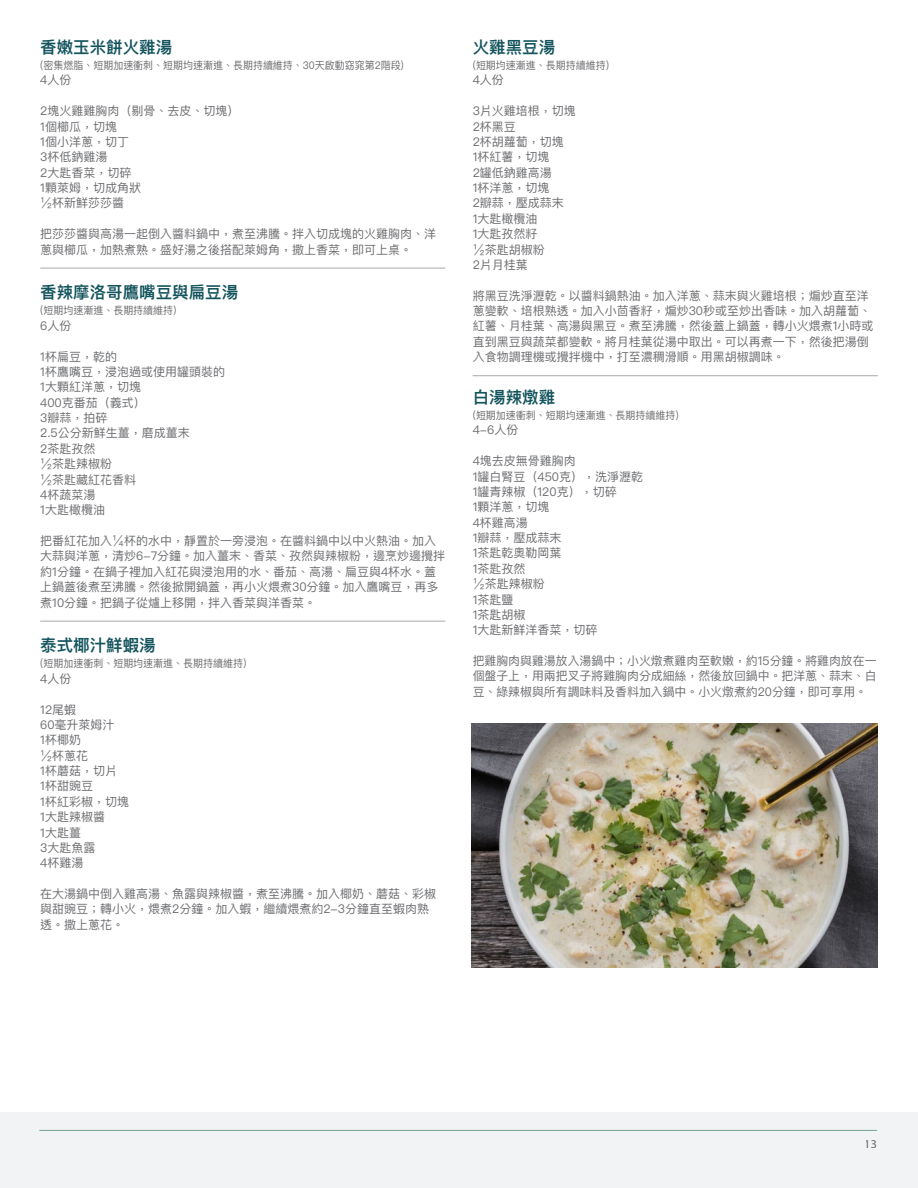
<style>
.page{position:relative;width:918px;height:1188px;background:#fff}
.page>*{position:absolute;margin:0;border:0;box-sizing:border-box;transform-origin:0 0}
.recipe{font:600 16.5px "Ping Fang TC";color:#14545d}
.body_-_chi{font:12px/15.3px "Ping Fang TC";color:#6c6d70}
.t1{font:12px "Myriad Pro";color:#040503}
.t2{font:10.5px "Ping Fang TC";color:#6c6d70;scale:.95 1}
</style>
<div class="page">
<div style="left:0;top:1112px;width:918px;height:76px;background:#f2f3f4"></div>
<hr style="left:39px;top:1130px;width:838px;height:1px;background:#75a490">
<hr style="left:40px;top:268px;width:405px;height:1px;background:#a8a9ad">
<hr style="left:40px;top:621px;width:405px;height:1px;background:#a8a9ad">
<hr style="left:473px;top:375px;width:405px;height:1px;background:#a8a9ad">
<img style="left:472px;top:724px;width:405px;height:244px">
<p class="recipe" style="left:40px;top:36px;width:133px">香嫩玉米餅火雞湯</p>
<p class="t2" style="left:40px;top:59px;width:384px">(密集燃脂、短期加速衝刺、短期均速漸進、長期持續維持、30天啟動窈窕第2階段)</p>
<p class="body_-_chi" style="left:40px;top:72px;width:33px">4人份</p>
<p class="body_-_chi" style="left:40px;top:103px;width:201px">2塊火雞雞胸肉（剔骨、去皮、切塊）</p>
<p class="body_-_chi" style="left:40px;top:118px;width:78px">1個櫛瓜，切塊</p>
<p class="body_-_chi" style="left:40px;top:134px;width:90px">1個小洋蔥，切丁</p>
<p class="body_-_chi" style="left:40px;top:149px;width:69px">3杯低鈉雞湯</p>
<p class="body_-_chi" style="left:40px;top:165px;width:93px">2大匙香菜，切碎</p>
<p class="body_-_chi" style="left:40px;top:180px;width:102px">1顆萊姆，切成角狀</p>
<p class="body_-_chi" style="left:40px;top:195px;width:85px">½杯新鮮莎莎醬</p>
<p class="body_-_chi" style="left:40px;top:226px;width:398px">把莎莎醬與高湯一起倒入醬料鍋中，煮至沸騰。拌入切成塊的火雞胸肉、洋蔥與櫛瓜，加熱煮熟。盛好湯之後搭配萊姆角，撒上香菜，即可上桌。</p>
<p class="recipe" style="left:40px;top:282px;width:200px">香辣摩洛哥鷹嘴豆與扁豆湯</p>
<p class="t2" style="left:40px;top:304px;width:145px">(短期均速漸進、長期持續維持)</p>
<p class="body_-_chi" style="left:40px;top:318px;width:33px">6人份</p>
<p class="body_-_chi" style="left:40px;top:348px;width:78px">1杯扁豆，乾的</p>
<p class="body_-_chi" style="left:40px;top:364px;width:186px">1杯鷹嘴豆，浸泡過或使用罐頭裝的</p>
<p class="body_-_chi" style="left:40px;top:379px;width:102px">1大顆紅洋蔥，切塊</p>
<p class="body_-_chi" style="left:40px;top:395px;width:107px">400克番茄（義式）</p>
<p class="body_-_chi" style="left:40px;top:410px;width:69px">3瓣蒜，拍碎</p>
<p class="body_-_chi" style="left:40px;top:425px;width:151px">2.5公分新鮮生薑，磨成薑末</p>
<p class="body_-_chi" style="left:40px;top:441px;width:57px">2茶匙孜然</p>
<p class="body_-_chi" style="left:40px;top:456px;width:73px">½茶匙辣椒粉</p>
<p class="body_-_chi" style="left:40px;top:471px;width:97px">½茶匙藏紅花香料</p>
<p class="body_-_chi" style="left:40px;top:487px;width:57px">4杯蔬菜湯</p>
<p class="body_-_chi" style="left:40px;top:502px;width:66px">1大匙橄欖油</p>
<p class="body_-_chi" style="left:40px;top:533px;width:407px">把番紅花加入¼杯的水中，靜置於一旁浸泡。在醬料鍋中以中火熱油。加入大蒜與洋蔥，清炒6-7分鐘。加入薑末、香菜、孜然與辣椒粉，邊烹炒邊攪拌約1分鐘。在鍋子裡加入紅花與浸泡用的水、番茄、高湯、扁豆與4杯水。蓋上鍋蓋後煮至沸騰。然後掀開鍋蓋，再小火煨煮30分鐘。加入鷹嘴豆，再多煮10分鐘。把鍋子從爐上移開，拌入香菜與洋香菜。</p>
<p class="recipe" style="left:40px;top:635px;width:117px">泰式椰汁鮮蝦湯</p>
<p class="t2" style="left:40px;top:657px;width:218px">(短期加速衝刺、短期均速漸進、長期持續維持)</p>
<p class="body_-_chi" style="left:40px;top:671px;width:33px">4人份</p>
<p class="body_-_chi" style="left:40px;top:701px;width:38px">12尾蝦</p>
<p class="body_-_chi" style="left:40px;top:717px;width:76px">60毫升萊姆汁</p>
<p class="body_-_chi" style="left:40px;top:732px;width:42px">1杯椰奶</p>
<p class="body_-_chi" style="left:40px;top:748px;width:49px">½杯蔥花</p>
<p class="body_-_chi" style="left:40px;top:763px;width:78px">1杯蘑菇，切片</p>
<p class="body_-_chi" style="left:40px;top:778px;width:54px">1杯甜豌豆</p>
<p class="body_-_chi" style="left:40px;top:794px;width:90px">1杯紅彩椒，切塊</p>
<p class="body_-_chi" style="left:40px;top:809px;width:66px">1大匙辣椒醬</p>
<p class="body_-_chi" style="left:40px;top:824px;width:42px">1大匙薑</p>
<p class="body_-_chi" style="left:40px;top:840px;width:57px">3大匙魚露</p>
<p class="body_-_chi" style="left:40px;top:855px;width:45px">4杯雞湯</p>
<p class="body_-_chi" style="left:40px;top:886px;width:398px">在大湯鍋中倒入雞高湯、魚露與辣椒醬，煮至沸騰。加入椰奶、蘑菇、彩椒與甜豌豆；轉小火，煨煮2分鐘。加入蝦，繼續煨煮約2-3分鐘直至蝦肉熟透。撒上蔥花。</p>
<p class="recipe" style="left:473px;top:36px;width:84px">火雞黑豆湯</p>
<p class="t2" style="left:473px;top:59px;width:145px">(短期均速漸進、長期持續維持)</p>
<p class="body_-_chi" style="left:473px;top:72px;width:33px">4人份</p>
<p class="body_-_chi" style="left:473px;top:103px;width:105px">3片火雞培根，切塊</p>
<p class="body_-_chi" style="left:473px;top:118px;width:45px">2杯黑豆</p>
<p class="body_-_chi" style="left:473px;top:134px;width:93px">2杯胡蘿蔔，切塊</p>
<p class="body_-_chi" style="left:473px;top:149px;width:78px">1杯紅薯，切塊</p>
<p class="body_-_chi" style="left:473px;top:165px;width:81px">2罐低鈉雞高湯</p>
<p class="body_-_chi" style="left:473px;top:180px;width:78px">1杯洋蔥，切塊</p>
<p class="body_-_chi" style="left:473px;top:195px;width:93px">2瓣蒜，壓成蒜末</p>
<p class="body_-_chi" style="left:473px;top:211px;width:66px">1大匙橄欖油</p>
<p class="body_-_chi" style="left:473px;top:226px;width:66px">1大匙孜然籽</p>
<p class="body_-_chi" style="left:473px;top:241px;width:73px">½茶匙胡椒粉</p>
<p class="body_-_chi" style="left:473px;top:257px;width:57px">2片月桂葉</p>
<p class="body_-_chi" style="left:473px;top:288px;width:402px">將黑豆洗淨瀝乾。以醬料鍋熱油。加入洋蔥、蒜末與火雞培根；煸炒直至洋蔥變軟、培根熟透。加入小茴香籽，煸炒30秒或至炒出香味。加入胡蘿蔔、紅薯、月桂葉、高湯與黑豆。煮至沸騰，然後蓋上鍋蓋，轉小火煨煮1小時或直到黑豆與蔬菜都變軟。將月桂葉從湯中取出。可以再煮一下，然後把湯倒入食物調理機或攪拌機中，打至濃稠滑順。用黑胡椒調味。</p>
<p class="recipe" style="left:473px;top:386px;width:84px">白湯辣燉雞</p>
<p class="t2" style="left:473px;top:409px;width:218px">(短期加速衝刺、短期均速漸進、長期持續維持)</p>
<p class="body_-_chi" style="left:473px;top:422px;width:47px">4-6人份</p>
<p class="body_-_chi" style="left:473px;top:453px;width:105px">4塊去皮無骨雞胸肉</p>
<p class="body_-_chi" style="left:473px;top:468px;width:172px">1罐白腎豆（450克），洗淨瀝乾</p>
<p class="body_-_chi" style="left:473px;top:484px;width:146px">1罐青辣椒（120克），切碎</p>
<p class="body_-_chi" style="left:473px;top:499px;width:78px">1顆洋蔥，切塊</p>
<p class="body_-_chi" style="left:473px;top:515px;width:57px">4杯雞高湯</p>
<p class="body_-_chi" style="left:473px;top:530px;width:90px">1瓣蒜，壓成蒜末</p>
<p class="body_-_chi" style="left:473px;top:545px;width:90px">1茶匙乾奧勒岡葉</p>
<p class="body_-_chi" style="left:473px;top:561px;width:54px">1茶匙孜然</p>
<p class="body_-_chi" style="left:473px;top:576px;width:73px">½茶匙辣椒粉</p>
<p class="body_-_chi" style="left:473px;top:591px;width:42px">1茶匙鹽</p>
<p class="body_-_chi" style="left:473px;top:607px;width:54px">1茶匙胡椒</p>
<p class="body_-_chi" style="left:473px;top:622px;width:126px">1大匙新鮮洋香菜，切碎</p>
<p class="body_-_chi" style="left:473px;top:653px;width:405px;text-align:justify">把雞胸肉與雞湯放入湯鍋中；小火燉煮雞肉至軟嫩，約15分鐘。將雞肉放在一個盤子上，用兩把叉子將雞胸肉分成細絲，然後放回鍋中。把洋蔥、蒜末、白豆、綠辣椒與所有調味料及香料加入鍋中。小火燉煮約20分鐘，即可享用。</p>
<p class="t1" style="left:865px;top:1136px;width:14px">13</p>
</div>
